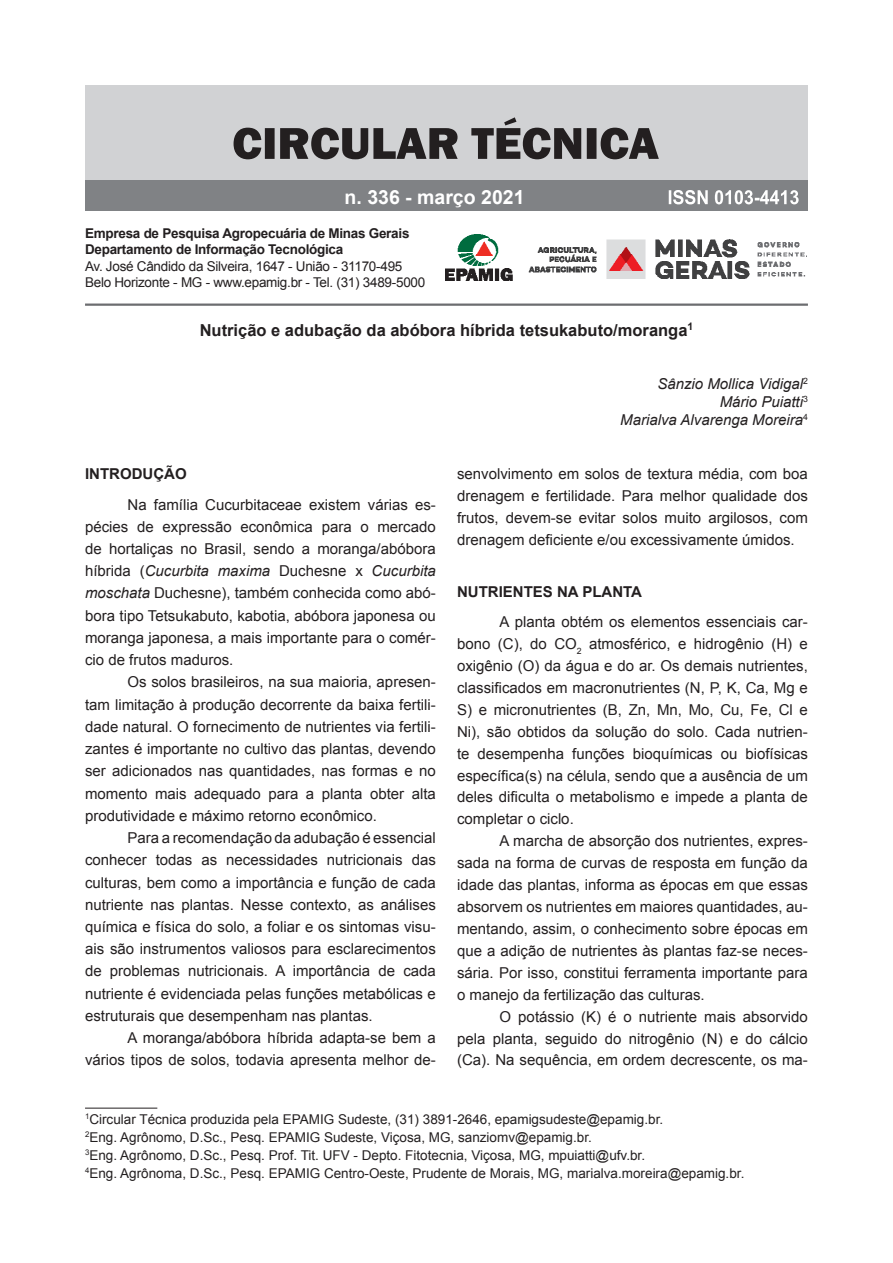
<style>
.page{position:relative;width:893px;height:1263px;background:#fff}
.page>*{position:absolute;margin:0;border:0;box-sizing:border-box;transform-origin:0 0}
.CT_-_tx_figura{font:700 19.5px "Arial";color:#fff}
.CT_-_Titulo_principa{font:700 16.5px "Arial";color:#231f20}
.CT_-_texto{font:15px/22.2px "Arial";color:#231f20;text-align:justify}
.CT_-_autores{font:italic 15px "Arial";color:#231f20}
.CT_-_1_titulos{font:700 15px "Arial";color:#231f20}
.CT_-_nota_rodapé{font:13.5px "Arial";color:#231f20}
.CT_-_tx_figura-2{font:13.5px "Arial";letter-spacing:-.02em;color:#231f20}
.CT_-_tx_figura-3{font:700 13.5px "Arial";letter-spacing:-.02em;color:#231f20}
.s1{font-style:italic}
</style>
<div class="page">
<hr style="left:85px;top:1108px;width:72px;height:1px;background:#231f20">
<div style="left:85px;top:166px;width:723px;height:45px;background:#808285"></div>
<div style="left:85px;top:85px;width:723px;height:95px;background:#d1d2d4"></div>
<svg style="left:669px;top:190px;width:130px;height:14px"></svg>
<svg style="left:234px;top:117px;width:425px;height:42px"></svg>
<hr style="left:85px;top:303px;width:723px;height:3px;background:#6c6d70">
<img style="left:446px;top:234px;width:361px;height:47px">
<p class="CT_-_tx_figura" style="left:345px;top:184px;width:181px">n. 336 - março 2021</p>
<p class="CT_-_tx_figura-3" style="left:85px;top:224px;width:326px">Empresa de Pesquisa Agropecuária de Minas Gerais</p>
<p class="CT_-_tx_figura-3" style="left:85px;top:241px;width:260px">Departamento de Informação Tecnológica</p>
<p class="CT_-_tx_figura-2" style="left:85px;top:257px;width:319px">Av. José Cândido da Silveira, 1647 - União - 31170-495</p>
<p class="CT_-_tx_figura-2" style="left:85px;top:273px;width:342px">Belo Horizonte - MG - www.epamig.br - Tel. (31) 3489-5000</p>
<p class="CT_-_Titulo_principa" style="left:200px;top:319px;width:495px">Nutrição e adubação da abóbora híbrida tetsukabuto/moranga<sup>1</sup></p>
<p class="CT_-_autores" style="left:657px;top:374px;width:152px">Sânzio Mollica Vidigal<sup>2</sup></p>
<p class="CT_-_autores" style="left:720px;top:392px;width:90px">Mário Puiatti<sup>3</sup></p>
<p class="CT_-_autores" style="left:620px;top:410px;width:189px">Marialva Alvarenga Moreira<sup>4</sup></p>
<p class="CT_-_1_titulos" style="left:85px;top:464px;width:103px">INTRODUÇÃO</p>
<p class="CT_-_texto" style="left:85px;top:493px;width:352px;text-indent:43px">Na família Cucurbitaceae existem várias es&shy;pécies de expressão econômica para o mercado de hortaliças no Brasil, sendo a moranga/abóbora híbrida (<span class="s1">Cucurbita maxima</span> Duchesne x <span class="s1">Cucurbita moschata</span> Duchesne), também conhecida como abó&shy;bora tipo Tetsukabuto, kabotia, abóbora japonesa ou moranga japonesa, a mais importante para o comér&shy;cio de frutos maduros.</p>
<p class="CT_-_texto" style="left:85px;top:671px;width:352px;text-indent:43px">Os solos brasileiros, na sua maioria, apresen&shy;tam limitação à produção decorrente da baixa fertili&shy;dade natural. O fornecimento de nutrientes via fertili&shy;zantes é importante no cultivo das plantas, devendo ser adicionados nas quantidades, nas formas e no momento mais adequado para a planta obter alta produtividade e máximo retorno econômico.</p>
<p class="CT_-_texto" style="left:85px;top:827px;width:352px;text-indent:43px">Para a recomendação da adubação é essencial conhecer todas as necessidades nutricionais das culturas, bem como a importância e função de cada nutriente nas plantas. Nesse contexto, as análises química e física do solo, a foliar e os sintomas visu&shy;ais são instrumentos valiosos para esclarecimentos de problemas nutricionais. A importância de cada nutriente é evidenciada pelas funções metabólicas e estruturais que desempenham nas plantas.</p>
<p class="CT_-_texto" style="left:85px;top:1027px;width:352px;text-align:right">A moranga/abóbora híbrida adapta-se bem a vários tipos de solos, todavia apresenta melhor de-</p>
<p class="CT_-_texto" style="left:457px;top:463px;width:352px">senvolvimento em solos de textura média, com boa drenagem e fertilidade. Para melhor qualidade dos frutos, devem-se evitar solos muito argilosos, com drenagem deficiente e/ou excessivamente úmidos.</p>
<p class="CT_-_1_titulos" style="left:457px;top:581px;width:186px">NUTRIENTES NA PLANTA</p>
<p class="CT_-_texto" style="left:457px;top:611px;width:352px;text-indent:43px">A planta obtém os elementos essenciais car&shy;bono (C), do CO<sub>2</sub> atmosférico, e hidrogênio (H) e oxigênio (O) da água e do ar. Os demais nutrientes, classificados em macronutrientes (N, P, K, Ca, Mg e S) e micronutrientes (B, Zn, Mn, Mo, Cu, Fe, Cl e Ni), são obtidos da solução do solo. Cada nutrien&shy;te desempenha funções bioquímicas ou biofísicas específica(s) na célula, sendo que a ausência de um deles dificulta o metabolismo e impede a planta de completar o ciclo.</p>
<p class="CT_-_texto" style="left:457px;top:830px;width:352px;text-indent:43px">A marcha de absorção dos nutrientes, expres&shy;sada na forma de curvas de resposta em função da idade das plantas, informa as épocas em que essas absorvem os nutrientes em maiores quantidades, au&shy;mentando, assim, o conhecimento sobre épocas em que a adição de nutrientes às plantas faz-se neces&shy;sária. Por isso, constitui ferramenta importante para o manejo da fertilização das culturas.</p>
<p class="CT_-_texto" style="left:457px;top:1005px;width:352px;text-indent:43px">O potássio (K) é o nutriente mais absorvido pela planta, seguido do nitrogênio (N) e do cálcio (Ca). Na sequência, em ordem decrescente, os ma-</p>
<p class="CT_-_nota_rodapé" style="left:85px;top:1110px;width:580px"><sup>1</sup>Circular Técnica produzida pela EPAMIG Sudeste, (31) 3891-2646, epamigsudeste@epamig.br.</p>
<p class="CT_-_nota_rodapé" style="left:85px;top:1128px;width:508px"><sup>2</sup>Eng. Agrônomo, D.Sc., Pesq. EPAMIG Sudeste, Viçosa, MG, sanziomv@epamig.br.</p>
<p class="CT_-_nota_rodapé" style="left:85px;top:1146px;width:562px"><sup>3</sup>Eng. Agrônomo, D.Sc., Pesq. Prof. Tit. UFV - Depto. Fitotecnia, Viçosa, MG, mpuiatti@ufv.br.</p>
<p class="CT_-_nota_rodapé" style="left:85px;top:1164px;width:661px"><sup>4</sup>Eng. Agrônoma, D.Sc., Pesq. EPAMIG Centro-Oeste, Prudente de Morais, MG, marialva.moreira@epamig.br.</p>
</div>
